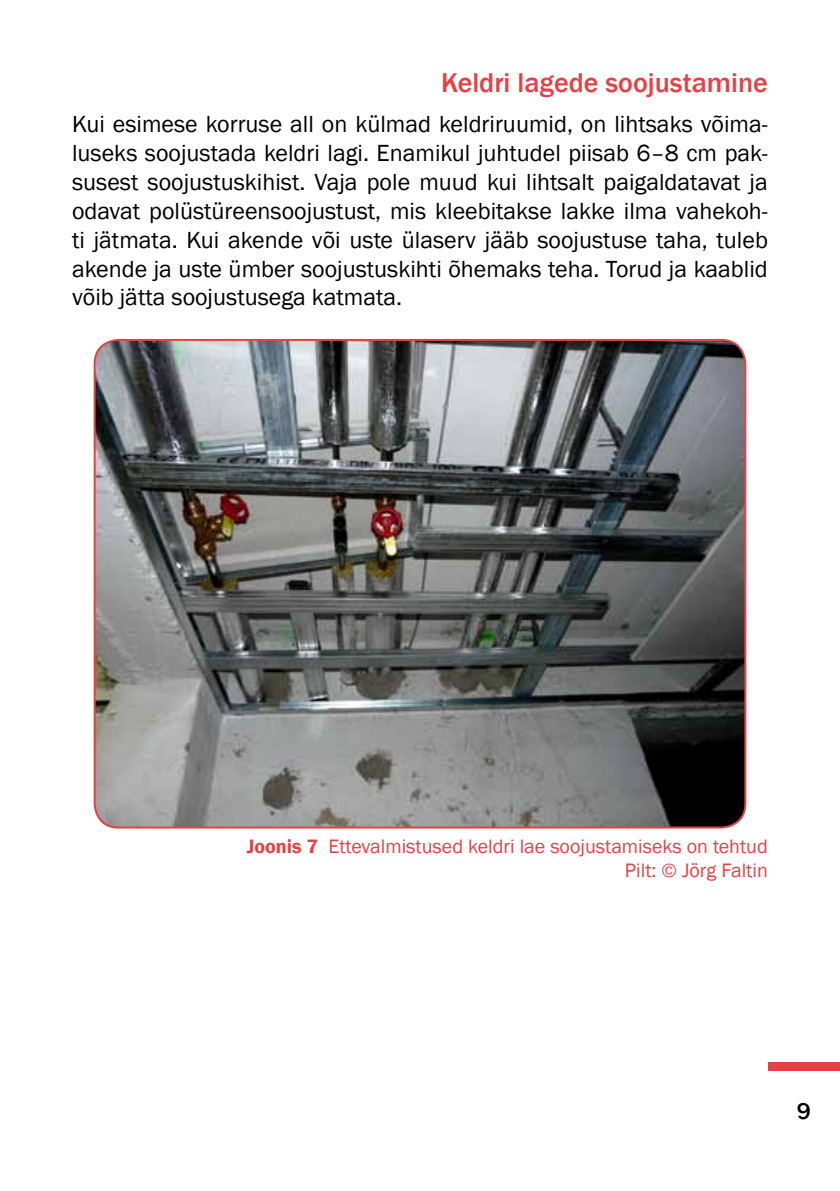
<style>
.page{position:relative;width:840px;height:1191px;background:#fff}
.page>*{position:absolute;margin:0;border:0;box-sizing:border-box;transform-origin:0 0}
.t1{font:500 28px "Franklin Gothic";color:#e44145}
.t2{font:24px/28.8px "Franklin Gothic";color:#000;text-align:justify}
.t3{font:500 24px "Franklin Gothic";color:#000}
.t4{font:20px/24px "Franklin Gothic";color:#e44145;text-align:right}
.s1{font-weight:600}
</style>
<div class="page">
<div style="left:767px;top:1062px;width:72px;height:8px;background:#e44145"></div>
<img style="left:95px;top:340px;width:650px;height:487px">
<div style="left:94px;top:339px;width:652px;height:489px;border:2px solid #e44145;border-radius:24px"></div>
<p class="t1" style="left:441px;top:65px;width:328px">Keldri lagede soojustamine</p>
<p class="t2" style="left:72px;top:111px;width:697px">Kui esimese korruse all on külmad keldriruumid, on lihtsaks võima&shy;luseks soojustada keldri lagi. Enamikul juhtudel piisab 6–8 cm pak&shy;susest soojustuskihist. Vaja pole muud kui lihtsalt paigaldatavat ja odavat polüstüreensoojustust, mis kleebitakse lakke ilma vahekoh&shy;ti jätmata. Kui akende või uste ülaserv jääb soojustuse taha, tuleb akende ja uste ümber soojustuskihti õhemaks teha. Torud ja kaablid võib jätta soojustusega katmata.</p>
<p class="t4" style="left:247px;top:834px;width:522px"><span class="s1">Joonis 7</span> Ettevalmistused keldri lae soojustamiseks on tehtud<br>Pilt: © Jörg Faltin</p>
<p class="t3" style="left:796px;top:1096px;width:16px">9</p>
</div>
